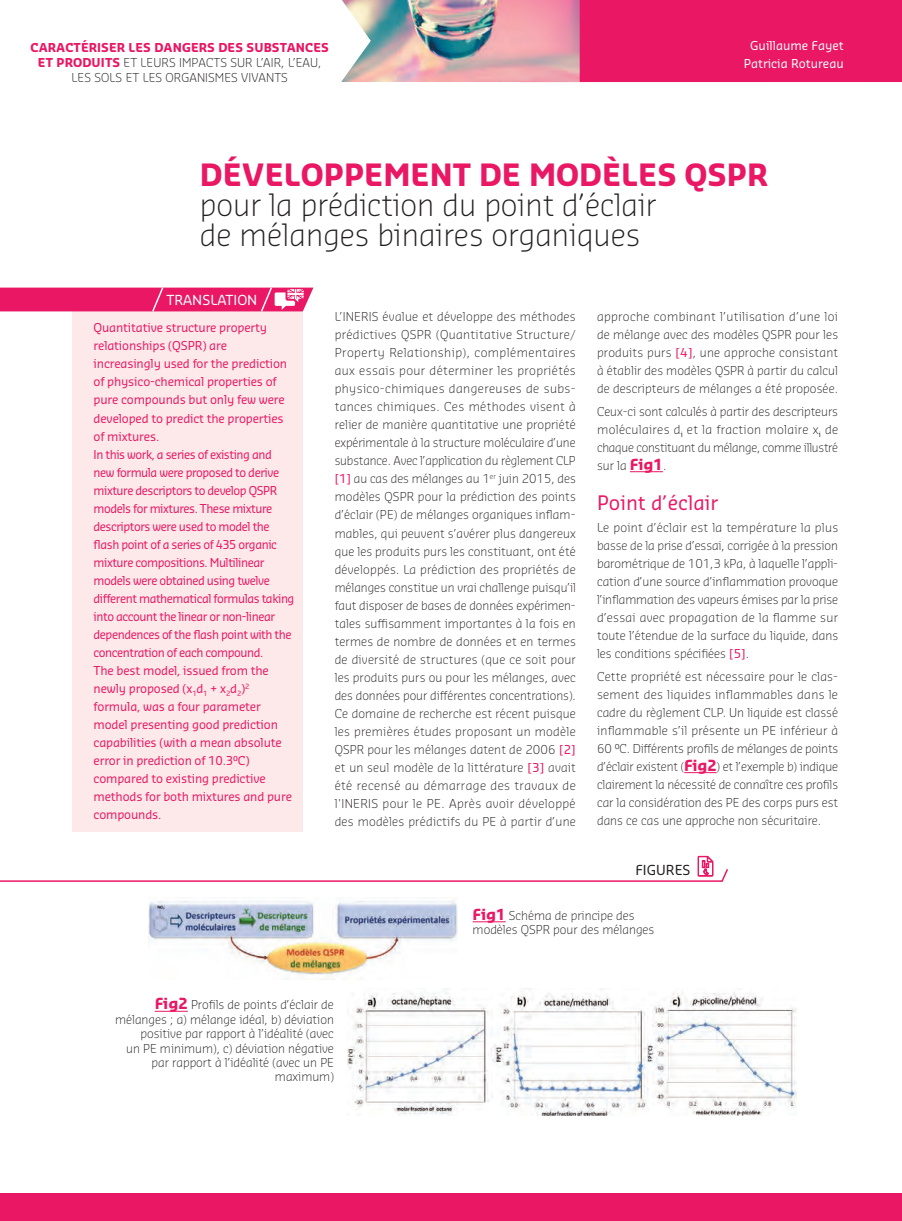
<style>
.page{position:relative;width:902px;height:1221px;background:#fff}
.page>*{position:absolute;margin:0;border:0;box-sizing:border-box;transform-origin:0 0}
.t1{font:300 30px/30px "Sansa Pro";color:#231f20}
.t2{font:700 30px "Sansa Pro";color:#ea1764}
.t3{font:19.5px "Sansa Pro";color:#ea1764}
.t4{font:13.5px "Sansa Pro";color:#fff}
.t5{font:13.5px "Sansa Pro";color:#231f20}
.t6{font:300 12px/18px "Sansa Pro";color:#231f20;text-align:justify}
.t7{font:12px/18px "Sansa Pro";letter-spacing:-.015em;color:#ea1764}
.t8{font:12px/18px "Sansa Pro";color:#fff;text-align:center}
.s1{font-weight:700;color:#ea1764}
.s2{font-weight:400;color:#ea1764}
.s3{font-weight:700;font-size:15px;color:#ea1764}
</style>
<div class="page">
<div style="left:579px;top:0;width:322px;height:82px;background:#ea1764"></div>
<img style="left:341px;top:0;width:238px;height:82px">
<div style="left:0;top:1192px;width:901px;height:28px;background:#ea1764"></div>
<div style="left:72px;top:310px;width:231px;height:521px;background:#fde9e9"></div>
<hr style="left:472px;top:921px;width:33px;height:1px;background:#ea1764">
<hr style="left:155px;top:1010px;width:33px;height:1px;background:#ea1764">
<img style="left:148px;top:897px;width:310px;height:82px">
<img style="left:348px;top:988px;width:448px;height:127px">
<hr style="left:630px;top:471px;width:33px;height:1px;background:#ea1764">
<hr style="left:684px;top:772px;width:32px;height:1px;background:#ea1764">
<svg style="left:0;top:287px;width:313px;height:25px;background:#ec3074"></svg>
<svg style="left:0;top:855px;width:728px;height:27px"></svg>
<p class="t6" style="left:31px;top:40px;width:300px;line-height:15px;text-align:center"><span class="s1">CARACTÉRISER LES DANGERS DES SUBSTANCES<br>ET PRODUITS</span> ET LEURS IMPACTS SUR L’AIR, L’EAU,<br>LES SOLS ET LES ORGANISMES VIVANTS</p>
<p class="t8" style="left:743px;top:36px;width:101px">Guillaume Fayet<br>Patricia Rotureau</p>
<h1 class="t2" style="left:200px;top:155px;width:569px">DÉVELOPPEMENT DE MODÈLES QSPR</h1>
<h1 class="t1" style="left:200px;top:189px;width:458px">pour la prédiction du point d’éclair de mélanges binaires organiques</h1>
<p class="t4" style="left:166px;top:291px;width:93px">TRANSLATION</p>
<p class="t7" style="left:94px;top:318px;width:202px">Quantitative structure property relationships (QSPR) are increasingly used for the prediction of physico-chemical properties of pure compounds but only few were developed to predict the properties of mixtures.<br>In this work, a series of existing and new formula were proposed to derive mixture descriptors to develop QSPR models for mixtures. These mixture descriptors were used to model the flash point of a series of 435 organic mixture compositions. Multilinear models were obtained using twelve different mathematical formulas taking into account the linear or non-linear dependences of the flash point with the concentration of each compound.<br>The best model, issued from the newly proposed (x<sub>1</sub>d<sub>1</sub> + x<sub>2</sub>d<sub>2</sub>)<sup>2 </sup>formula, was a four parameter model presenting good prediction capabilities (with a mean absolute error in prediction of 10.3°C) compared to existing predictive methods for both mixtures and pure compounds.</p>
<p class="t6" style="left:334px;top:307px;width:243px">L’INERIS évalue et développe des méthodes prédictives QSPR (Quantitative Structure/ Property Relationship), complémentaires aux essais pour déterminer les propriétés physico-chimiques dangereuses de subs&shy;tances chimiques. Ces méthodes visent à relier de manière quantitative une propriété expérimentale à la structure moléculaire d’une substance. Avec l’application du règlement CLP <span class="s2">[1]</span> au cas des mélanges au 1<sup>er</sup> juin 2015, des modèles QSPR pour la prédiction des points d’éclair (PE) de mélanges organiques inflam&shy;mables, qui peuvent s’avérer plus dangereux que les produits purs les constituant, ont été développés. La prédiction des propriétés de mélanges constitue un vrai challenge puisqu’il faut disposer de bases de données expérimen&shy;tales suffisamment importantes à la fois en termes de nombre de données et en termes de diversité de structures (que ce soit pour les produits purs ou pour les mélanges, avec des données pour différentes concentrations).<br>Ce domaine de recherche est récent puisque les premières études proposant un modèle QSPR pour les mélanges datent de 2006 <span class="s2">[2] </span>et un seul modèle de la littérature <span class="s2">[3]</span> avait été recensé au démarrage des travaux de l'INERIS pour le PE. Après avoir développé des modèles prédictifs du PE à partir d’une</p>
<p class="t6" style="left:597px;top:307px;width:242px">approche combinant l’utilisation d’une loi de mélange avec des modèles QSPR pour les produits purs <span class="s2">[4]</span>, une approche consistant à établir des modèles QSPR à partir du calcul de descripteurs de mélanges a été proposée.</p>
<p class="t6" style="left:597px;top:402px;width:242px">Ceux-ci sont calculés à partir des descripteurs moléculaires d<sub>i</sub> et la fraction molaire x<sub>i</sub> de chaque constituant du mélange, comme illustré sur la <span class="s3">Fig1</span>.</p>
<h2 class="t3" style="left:597px;top:490px;width:123px">Point d’éclair</h2>
<p class="t6" style="left:597px;top:518px;width:243px">Le point d’éclair est la température la plus basse de la prise d’essai, corrigée à la pression barométrique de 101,3 kPa, à laquelle l’appli&shy;cation d’une source d’inflammation provoque l’inflammation des vapeurs émises par la prise d’essai avec propagation de la flamme sur toute l’étendue de la surface du liquide, dans les conditions spécifiées <span class="s2">[5]</span>.</p>
<p class="t6" style="left:597px;top:666px;width:243px">Cette propriété est nécessaire pour le clas&shy;sement des liquides inflammables dans le cadre du règlement CLP. Un liquide est classé inflammable s’il présente un PE inférieur à 60 °C. Différents profils de mélanges de points d’éclair existent (<span class="s3">Fig2</span>) et l’exemple b) indique clairement la nécessité de connaître ces profils car la considération des PE des corps purs est dans ce cas une approche non sécuritaire.</p>
<p class="t5" style="left:635px;top:860px;width:56px">FIGURES</p>
<p class="t6" style="left:472px;top:907px;width:183px;line-height:14.4px"><span class="s3">Fig1</span> Schéma de principe des modèles QSPR pour des mélanges</p>
<p class="t6" style="left:115px;top:997px;width:220px;line-height:14.4px;text-align:right"><span class="s3">Fig2</span> Profils de points d’éclair de mélanges ; a) mélange idéal, b) déviation positive par rapport à l’idéalité (avec<br>un PE minimum), c) déviation négative par rapport à l’idéalité (avec un PE maximum)</p>
</div>
